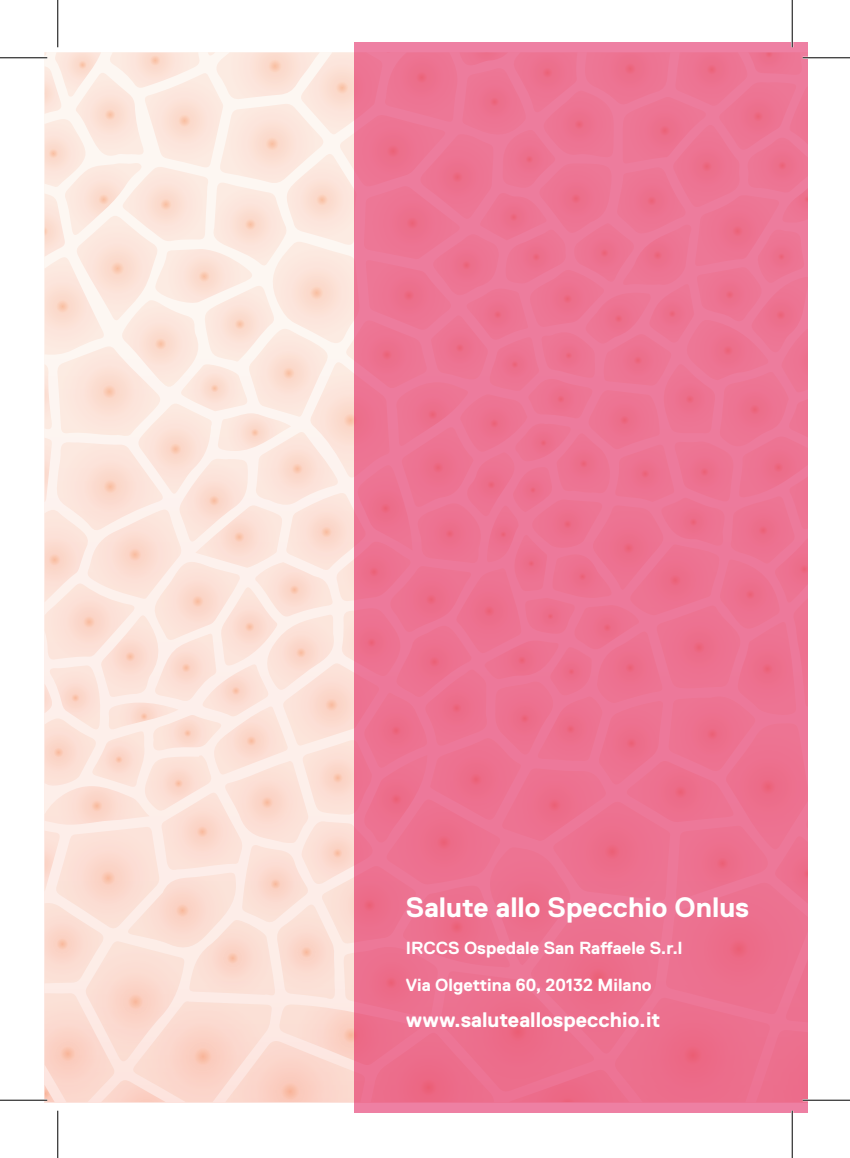
<style>
.page{position:relative;width:850px;height:1158px;background:#fff}
.page>*{position:absolute;margin:0;border:0;box-sizing:border-box;transform-origin:0 0}
.t1{font:700 28px "Replica";color:#fff}
.t2{font:700 21px "Replica";color:#fff}
.t3{font:700 17.5px/36.8px "Replica";color:#fff}
</style>
<div class="page">
<svg style="left:45px;top:52px;width:309px;height:1049px;background:#fbe4db"></svg>
<div style="left:354px;top:43px;width:453px;height:1069px;background:#ed7392"></div>
<hr style="left:0;top:57px;width:47px;height:2px;background:#fff">
<hr style="left:802px;top:57px;width:48px;height:2px;background:#fff">
<hr style="left:0;top:1098px;width:47px;height:3px;background:#fff">
<hr style="left:802px;top:1098px;width:48px;height:3px;background:#fff">
<hr style="left:791px;top:0;width:2px;height:47px;background:#fff">
<hr style="left:791px;top:1110px;width:2px;height:47px;background:#fff">
<hr style="left:0;top:57px;width:47px;height:1px;background:#000">
<hr style="left:802px;top:57px;width:48px;height:1px;background:#000">
<hr style="left:0;top:1099px;width:47px;height:1px;background:#000">
<hr style="left:802px;top:1099px;width:48px;height:1px;background:#000">
<hr style="left:57px;top:0;width:1px;height:47px;background:#000">
<hr style="left:57px;top:1110px;width:1px;height:47px;background:#000">
<hr style="left:792px;top:0;width:1px;height:47px;background:#000">
<hr style="left:792px;top:1110px;width:1px;height:47px;background:#000">
<h1 class="t1" style="left:406px;top:891px;width:345px">Salute allo Specchio Onlus</h1>
<p class="t3" style="left:406px;top:929px;width:278px">IRCCS Ospedale San Raffaele S.r.l<br>Via Olgettina 60, 20132 Milano</p>
<p class="t2" style="left:406px;top:1008px;width:256px">www.saluteallospecchio.it</p>
</div>
